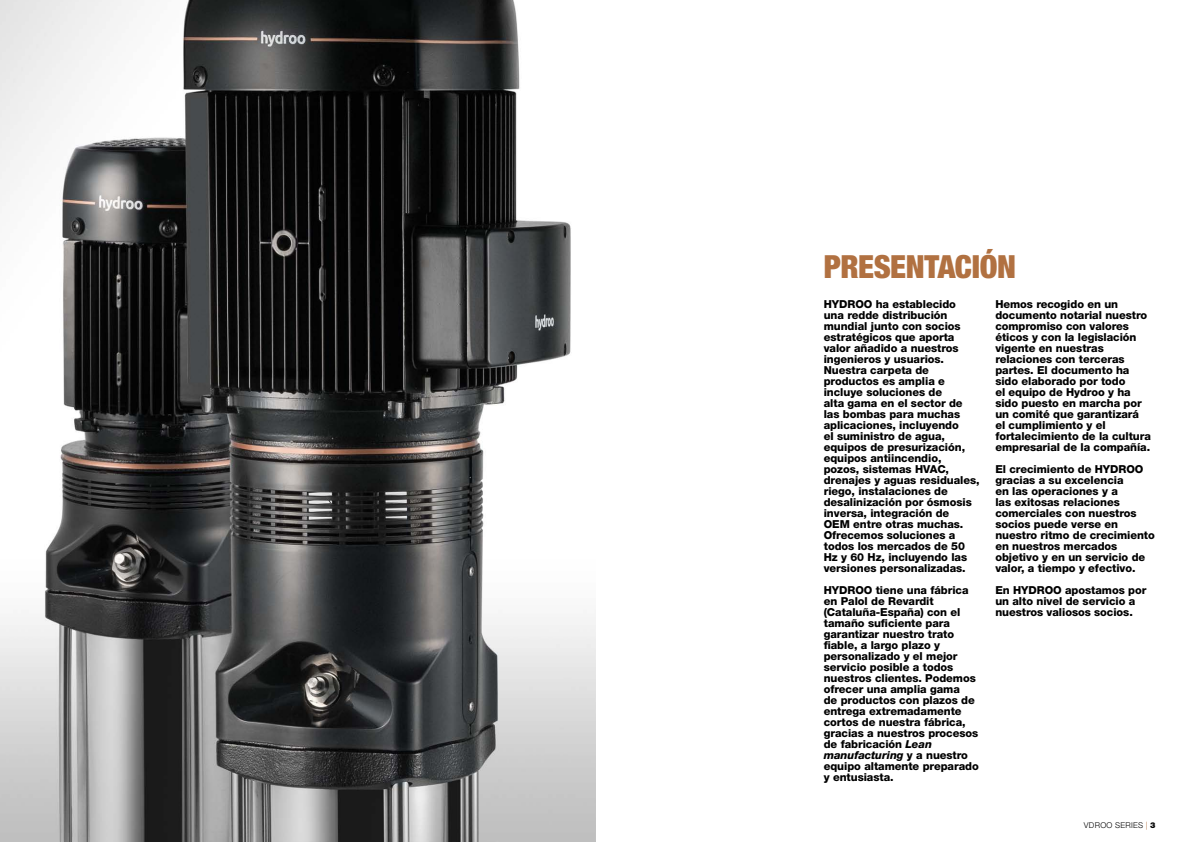
<style>
.page{position:relative;width:1191px;height:842px;background:#fff}
.page>*{position:absolute;margin:0;border:0;box-sizing:border-box;transform-origin:0 0}
.t1{font:900 condensed 31.9px "Helvetica Neue LT Std";letter-spacing:-.015em;color:#b17141}
.t2{font:800 11px/11px "Helvetica Neue LT Std";letter-spacing:-.005em;color:#000}
.t3{font:300 8px "Helvetica Neue LT Std";letter-spacing:.035em;color:#000}
.s1{font-style:italic}
.s2{color:#b17141}
.s3{font-weight:900}
</style>
<div class="page">
<img style="left:0;top:0;width:595px;height:842px">
<h1 class="t1" style="left:823px;top:247px;width:194px">PRESENTAcióN</h1>
<p class="t2" style="left:823px;top:299px;width:157px">HYDROO ha establecido<br>una redde distribución mundial junto con socios estratégicos que aporta valor añadido a nuestros ingenieros y usuarios.<br>Nuestra carpeta de productos es amplia e incluye soluciones de<br>alta gama en el sector de las bombas para muchas aplicaciones, incluyendo<br>el suministro de agua, equipos de presurización, equipos antiincendio, pozos, sistemas HVAC, drenajes y aguas residuales, riego, instalaciones de desalinización por ósmosis inversa, integración de<br>OEM entre otras muchas.<br>Ofrecemos soluciones a todos los mercados de 50<br>Hz y 60 Hz, incluyendo las versiones personalizadas.</p>
<p class="t2" style="left:823px;top:585px;width:156px">HYDROO tiene una fábrica en Palol de Revardit (Cataluña-España) con el tamaño suficiente para garantizar nuestro trato fiable, a largo plazo y personalizado y el mejor servicio posible a todos nuestros clientes. Podemos ofrecer una amplia gama<br>de productos con plazos de entrega extremadamente cortos de nuestra fábrica, gracias a nuestros procesos de fabricación <span class="s1">Lean manufacturing</span> y a nuestro equipo altamente preparado y entusiasta.</p>
<p class="t2" style="left:995px;top:299px;width:157px">Hemos recogido en un documento notarial nuestro compromiso con valores éticos y con la legislación vigente en nuestras relaciones con terceras partes. El documento ha sido elaborado por todo<br>el equipo de Hydroo y ha sido puesto en marcha por un comité que garantizará el cumplimiento y el fortalecimiento de la cultura empresarial de la compañía.</p>
<p class="t2" style="left:995px;top:464px;width:161px">El crecimiento de HYDROO gracias a su excelencia<br>en las operaciones y a<br>las exitosas relaciones comerciales con nuestros socios puede verse en nuestro ritmo de crecimiento en nuestros mercados objetivo y en un servicio de valor, a tiempo y efectivo.</p>
<p class="t2" style="left:995px;top:585px;width:152px">En HYDROO apostamos por un alto nivel de servicio a nuestros valiosos socios.</p>
<p class="t3" style="left:1083px;top:820px;width:73px">VDROO SERIES <span class="s2">|</span> <span class="s3">3</span></p>
</div>
